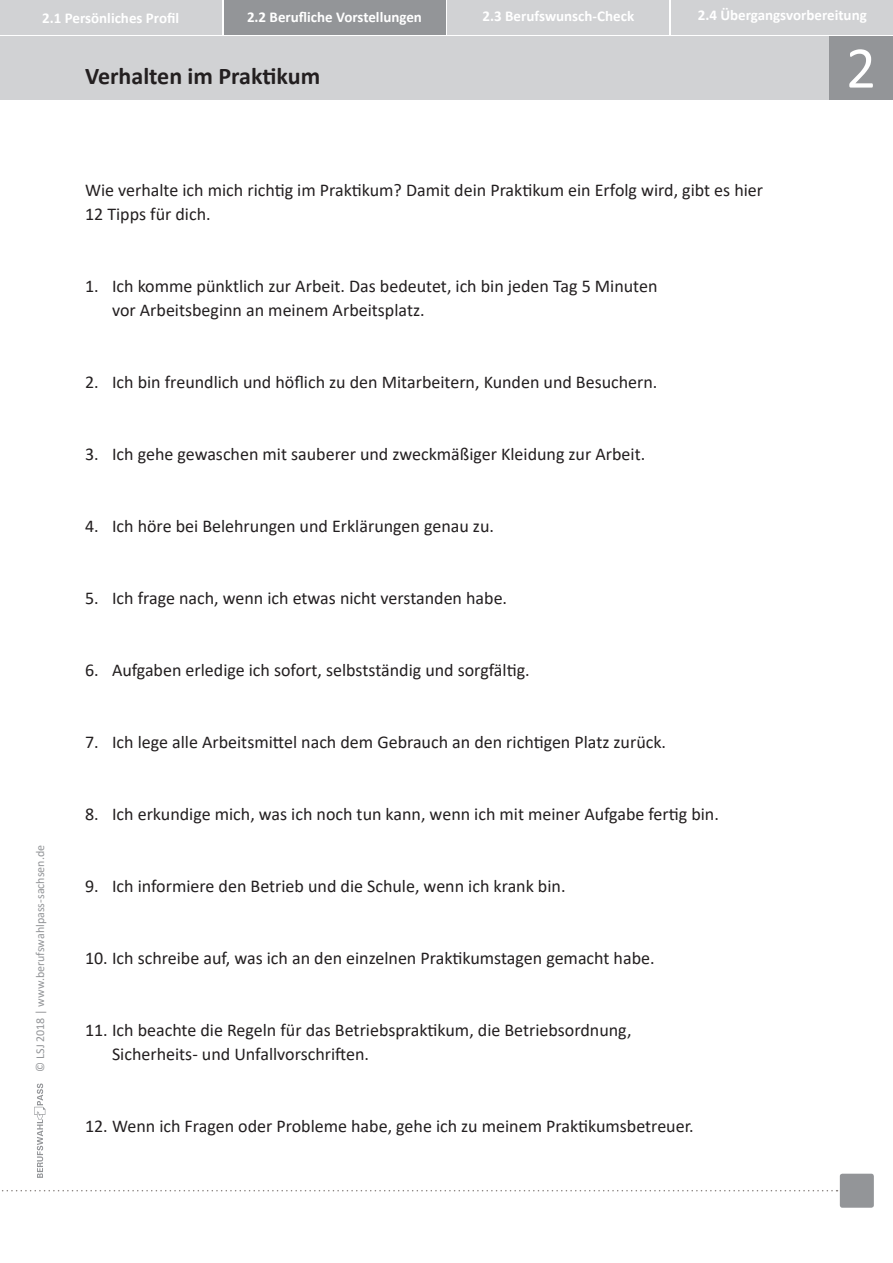
<style>
.page{position:relative;width:893px;height:1263px;background:#fff}
.page>*{position:absolute;margin:0;border:0;box-sizing:border-box;transform-origin:0 0}
.t1{font:700 24px "Calibri";color:#231f20}
.Text{font:18px "Calibri";color:#231f20}
.t2{font:700 15px "Calibri";color:#fff}
.t3{font:12px "Calibri";color:#939598}
</style>
<div class="page">
<div style="left:0;top:37px;width:829px;height:63px;background:#d1d2d4"></div>
<div style="left:0;top:0;width:221px;height:34px;background:#d1d2d4"></div>
<div style="left:224px;top:0;width:221px;height:34px;background:#939598"></div>
<div style="left:448px;top:0;width:221px;height:34px;background:#d1d2d4"></div>
<div style="left:672px;top:0;width:221px;height:34px;background:#d1d2d4"></div>
<svg style="left:2px;top:1190px;width:835px;height:1px"></svg>
<div style="left:829px;top:37px;width:64px;height:63px;background:#939598"></div>
<svg style="left:849px;top:49px;width:24px;height:39px"></svg>
<svg style="left:34px;top:1083px;width:11px;height:95px"></svg>
<div style="left:840px;top:1174px;width:34px;height:34px;background:#939598;border-radius:3px"></div>
<p class="t2" style="left:42px;top:7px;width:138px">2.1 Persönliches Profil</p>
<p class="t2" style="left:247px;top:6px;width:176px">2.2 Berufliche Vorstellungen</p>
<p class="t2" style="left:483px;top:5px;width:153px">2.3 Berufswunsch-Check</p>
<p class="t2" style="left:698px;top:5px;width:171px">2.4 Übergangsvorbereitung</p>
<p class="t1" style="left:85px;top:59px;width:237px">Verhalten im Praktikum</p>
<p class="Text" style="left:85px;top:178px;width:680px">Wie verhalte ich mich richtig im Praktikum? Damit dein Praktikum ein Erfolg wird, gibt es hier</p>
<p class="Text" style="left:85px;top:202px;width:127px">12 Tipps für dich.</p>
<p class="Text" style="left:85px;top:274px;width:574px">1. Ich komme pünktlich zur Arbeit. Das bedeutet, ich bin jeden Tag 5 Minuten</p>
<p class="Text" style="left:112px;top:298px;width:314px">vor Arbeitsbeginn an meinem Arbeitsplatz.</p>
<p class="Text" style="left:85px;top:370px;width:574px">2. Ich bin freundlich und höflich zu den Mitarbeitern, Kunden und Besuchern.</p>
<p class="Text" style="left:85px;top:442px;width:562px">3. Ich gehe gewaschen mit sauberer und zweckmäßiger Kleidung zur Arbeit.</p>
<p class="Text" style="left:85px;top:514px;width:410px">4. Ich höre bei Belehrungen und Erklärungen genau zu.</p>
<p class="Text" style="left:85px;top:586px;width:424px">5. Ich frage nach, wenn ich etwas nicht verstanden habe.</p>
<p class="Text" style="left:85px;top:658px;width:446px">6. Aufgaben erledige ich sofort, selbstständig und sorgfältig.</p>
<p class="Text" style="left:85px;top:730px;width:583px">7. Ich lege alle Arbeitsmittel nach dem Gebrauch an den richtigen Platz zurück.</p>
<p class="t3" style="left:32px;top:1071px;width:228px;rotate:-90deg">© LSJ 2018 | www.berufswahlpass-sachsen.de</p>
<p class="Text" style="left:85px;top:802px;width:635px">8. Ich erkundige mich, was ich noch tun kann, wenn ich mit meiner Aufgabe fertig bin.</p>
<p class="Text" style="left:85px;top:874px;width:482px">9. Ich informiere den Betrieb und die Schule, wenn ich krank bin.</p>
<p class="Text" style="left:85px;top:946px;width:571px">10. Ich schreibe auf, was ich an den einzelnen Praktikumstagen gemacht habe.</p>
<p class="Text" style="left:85px;top:1018px;width:548px">11. Ich beachte die Regeln für das Betriebspraktikum, die Betriebsordnung,</p>
<p class="Text" style="left:112px;top:1042px;width:259px">Sicherheits- und Unfallvorschriften.</p>
<p class="Text" style="left:85px;top:1114px;width:610px">12. Wenn ich Fragen oder Probleme habe, gehe ich zu meinem Praktikumsbetreuer.</p>
</div>
